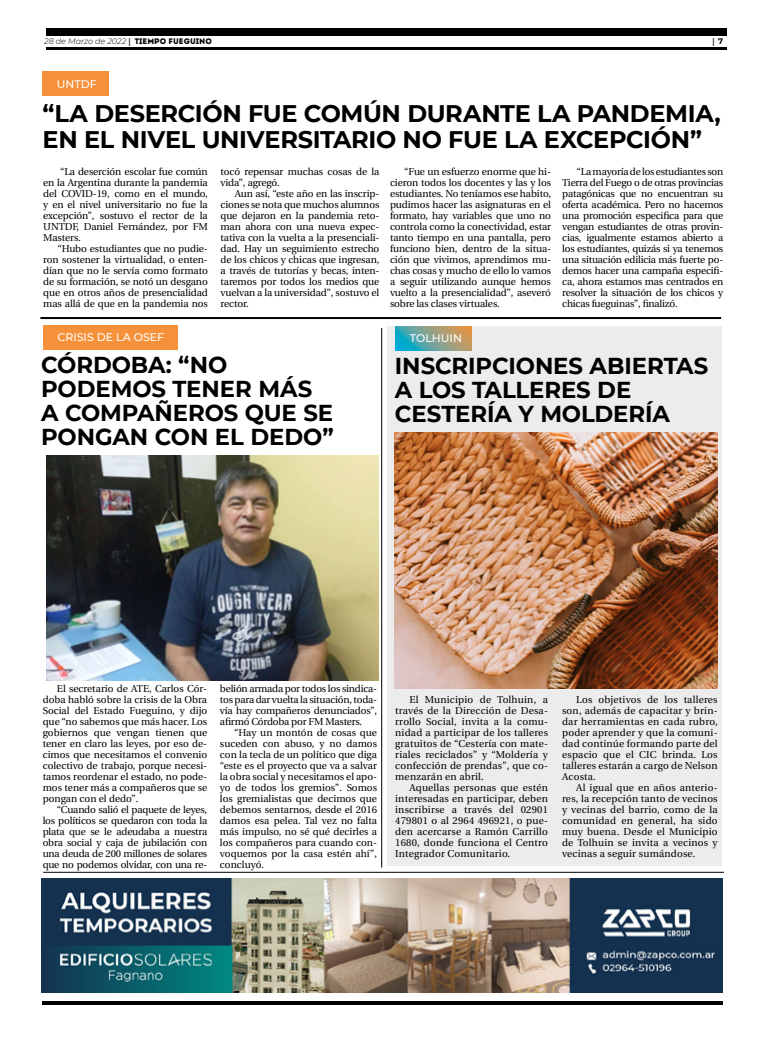
<style>
.page{position:relative;width:780px;height:1049px;background:#fff}
.page>*{position:absolute;margin:0;border:0;box-sizing:border-box;transform-origin:0 0}
.t1{font:700 24px/26px "Montserrat";letter-spacing:-.015em;color:#000}
.t2{font:700 23px/24px "Montserrat";letter-spacing:-.005em;color:#000}
.t3{font:500 11px "Montserrat";color:#fff}
.t4{font:10px/11px "Utopia";letter-spacing:-.01em;color:#000;text-align:justify}
.t5{font:italic 300 8px "Montserrat";color:#000}
.t6{font:700 8px "Utopia";color:#000}
.s1{font-family:"Utopia";font-weight:700;font-style:normal}
.s2{font-family:"Intro";font-weight:400;font-style:normal}
.s3{font-family:"Montserrat"}
</style>
<div class="page">
<hr style="left:46px;top:48px;width:680px;height:2px;background:#000">
<div style="left:46px;top:28px;width:680px;height:7px;background:#000"></div>
<hr style="left:43px;top:1001px;width:680px;height:4px;background:#000">
<img style="left:42px;top:878px;width:680px;height:114px">
<hr style="left:43px;top:872px;width:681px;height:1px;background:#000">
<hr style="left:40px;top:317px;width:681px;height:2px;background:#000">
<div style="left:387px;top:327px;width:334px;height:539px;background:#ececed"></div>
<hr style="left:381px;top:328px;width:1px;height:539px;background:#000">
<div style="left:43px;top:72px;width:66px;height:24px;background:#f79139"></div>
<div style="left:43px;top:325px;width:134px;height:24px;background:#f79139"></div>
<img style="left:47px;top:455px;width:331px;height:225px">
<svg style="left:395px;top:326px;width:76px;height:24px;background:#79a190"></svg>
<img style="left:395px;top:432px;width:322px;height:257px">
<p class="t5" style="left:44px;top:36px;width:169px">28 de Marzo de 2022 <span class="s1">|</span> <span class="s2">TIEMPO FUEGUINO</span></p>
<p class="t6" style="left:712px;top:37px;width:12px">| <span class="s3">7</span></p>
<p class="t3" style="left:57px;top:76px;width:42px">UNTDF</p>
<h1 class="t1" style="left:43px;top:100px;width:679px">“LA DESERCIÓN FUE COMÚN DURANTE LA PANDEMIA,<br>EN EL NIVEL UNIVERSITARIO NO FUE LA EXCEPCIÓN”</h1>
<p class="t4" style="left:43px;top:166px;width:166px;text-indent:17px">“La deserción escolar fue común en la Argentina durante la pandemia del COVID-19, como en el mundo, y en el nivel universitario no fue la excepción”, sostuvo el rector de la UNTDF, Daniel Fernández, por FM Masters.</p>
<p class="t4" style="left:43px;top:243px;width:166px;text-indent:14px">“Hubo estudiantes que no pudie&shy;ron sostener la virtualidad, o enten&shy;dían que no le servía como formato de su formación, se notó un desgano que en otros años de presencialidad mas allá de que en la pandemia nos</p>
<p class="t4" style="left:220px;top:166px;width:160px">tocó repensar muchas cosas de la vida”, agregó.</p>
<p class="t4" style="left:220px;top:188px;width:160px;text-indent:14px">Aun así, “este año en las inscrip&shy;ciones se nota que muchos alumnos que dejaron en la pandemia reto&shy;man ahora con una nueva expec&shy;tativa con la vuelta a la presenciali&shy;dad. Hay un seguimiento estrecho de los chicos y chicas que ingresan, a través de tutorías y becas, inten&shy;taremos por todos los medios que vuelvan a la universidad”, sostuvo el rector.</p>
<p class="t4" style="left:390px;top:166px;width:162px;text-indent:14px">“Fue un esfuerzo enorme que hi&shy;cieron todos los docentes y las y los estudiantes. No teníamos ese habito, pudimos hacer las asignaturas en el formato, hay variables que uno no controla como la conectividad, estar tanto tiempo en una pantalla, pero funciono bien, dentro de la situa&shy;ción que vivimos, aprendimos mu&shy;chas cosas y mucho de ello lo vamos a seguir utilizando aunque hemos vuelto a la presencialidad”, aseveró sobre las clases virtuales.</p>
<p class="t4" style="left:562px;top:166px;width:162px;text-indent:14px">“La mayoría de los estudiantes son Tierra del Fuego o de otras provincias patagónicas que no encuentran su oferta académica. Pero no hacemos una promoción especifica para que vengan estudiantes de otras provin&shy;cias, igualmente estamos abierto a los estudiantes, quizás si ya tenemos una situación edilicia más fuerte po&shy;demos hacer una campaña especifi&shy;ca, ahora estamos mas centrados en resolver la situación de los chicos y chicas fueguinas”, finalizó.</p>
<p class="t3" style="left:57px;top:329px;width:108px">CRISIS DE LA OSEF</p>
<p class="t3" style="left:410px;top:331px;width:54px">TOLHUIN</p>
<h2 class="t2" style="left:41px;top:352px;width:294px">CÓRDOBA: “NO<br>PODEMOS TENER MÁS<br>A COMPAÑEROS QUE SE<br>PONGAN CON EL DEDO”</h2>
<h2 class="t2" style="left:395px;top:353px;width:315px">INSCRIPCIONES ABIERTAS<br>A LOS TALLERES DE<br>CESTERÍA Y MOLDERÍA</h2>
<p class="t4" style="left:43px;top:683px;width:166px;text-indent:14px">El secretario de ATE, Carlos Cór&shy;doba habló sobre la crisis de la Obra Social del Estado Fueguino, y dijo que “no sabemos que más hacer. Los gobiernos que vengan tienen que tener en claro las leyes, por eso de&shy;cimos que necesitamos el convenio colectivo de trabajo, porque necesi&shy;tamos reordenar el estado, no pode&shy;mos tener más a compañeros que se pongan con el dedo”.</p>
<p class="t4" style="left:43px;top:804px;width:166px;text-indent:14px">“Cuando salió el paquete de leyes, los políticos se quedaron con toda la plata que se le adeudaba a nuestra obra social y caja de jubilación con una deuda de 200 millones de solares que no podemos olvidar, con una re-</p>
<p class="t4" style="left:220px;top:683px;width:159px">belión armada por todos los sindica&shy;tos para dar vuelta la situación, toda&shy;vía hay compañeros denunciados”, afirmó Córdoba por FM Masters.</p>
<p class="t4" style="left:220px;top:727px;width:159px;text-indent:14px">“Hay un montón de cosas que suceden con abuso, y no damos con la tecla de un político que diga “este es el proyecto que va a salvar la obra social y necesitamos el apo&shy;yo de todos los gremios”. Somos los gremialistas que decimos que debemos sentarnos, desde el 2016 damos esa pelea. Tal vez no falta más impulso, no sé qué decirles a los compañeros para cuando con&shy;voquemos por la casa estén ahí”, concluyó.</p>
<p class="t4" style="left:395px;top:694px;width:154px;text-indent:14px">El Municipio de Tolhuin, a través de la Dirección de Desa&shy;rrollo Social, invita a la comu&shy;nidad a participar de los talleres gratuitos de “Cestería con mate&shy;riales reciclados” y “Moldería y confección de prendas”, que co&shy;menzarán en abril.</p>
<p class="t4" style="left:395px;top:782px;width:154px;text-indent:14px">Aquellas personas que estén interesadas en participar, deben inscribirse a través del 02901<br>479801 o al 2964 496921, o pue&shy;den acercarse a Ramón Carrillo 1680, donde funciona el Centro Integrador Comunitario.</p>
<p class="t4" style="left:562px;top:694px;width:157px;text-indent:14px">Los objetivos de los talleres son, además de capacitar y brin&shy;dar herramientas en cada rubro, poder aprender y que la comuni&shy;dad continúe formando parte del espacio que el CIC brinda. Los talleres estarán a cargo de Nelson Acosta.</p>
<p class="t4" style="left:562px;top:782px;width:157px;text-indent:14px">Al igual que en años anterio&shy;res, la recepción tanto de vecinos y vecinas del barrio, como de la comunidad en general, ha sido muy buena. Desde el Municipio de Tolhuin se invita a vecinos y vecinas a seguir sumándose.</p>
</div>
